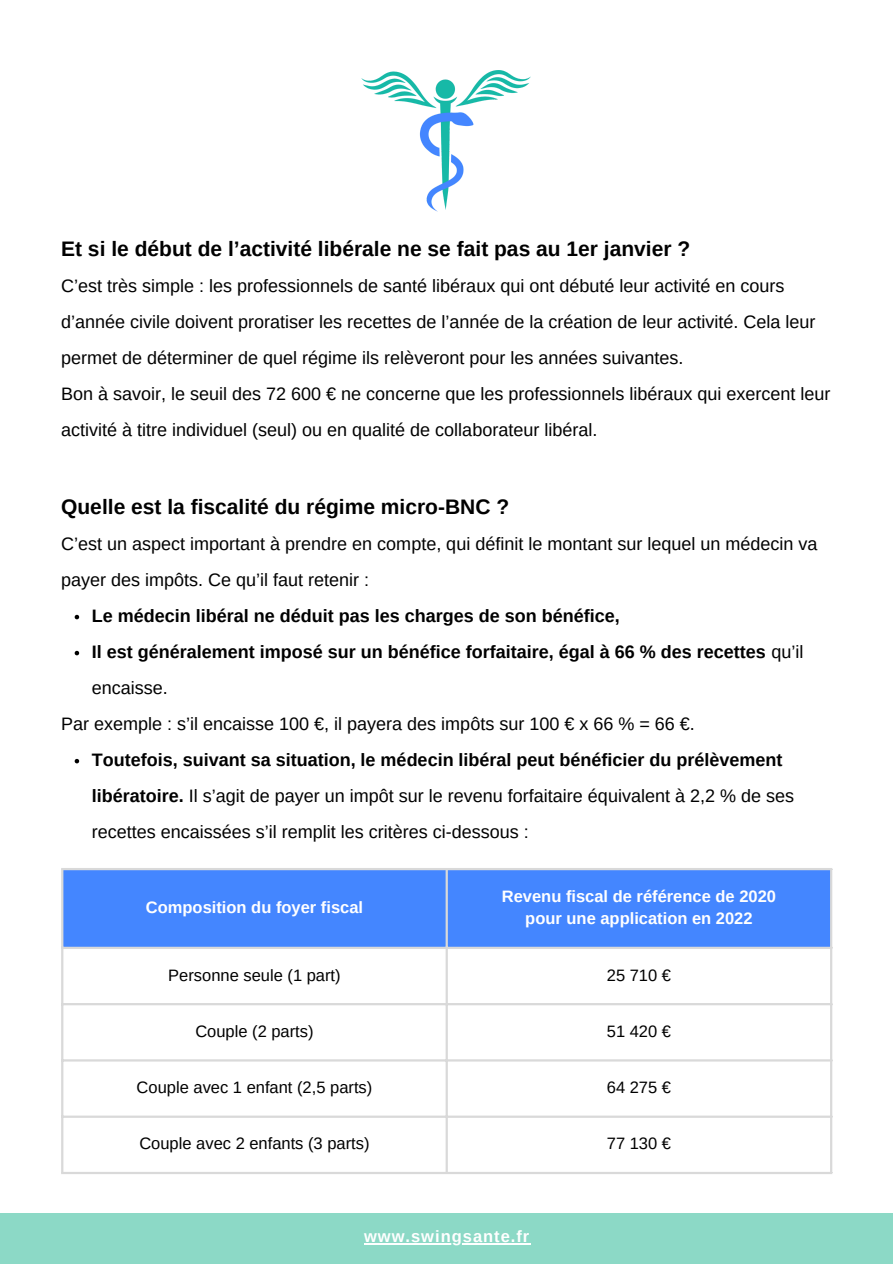
<style>
.page{position:relative;width:893px;height:1264px;background:#fff}
.page>*{position:absolute;margin:0;border:0;box-sizing:border-box;transform-origin:0 0}
.t1{font:700 21px "Arimo";color:#000}
.t2{font:18px/36px "Arimo";color:#000}
.t3{font:700 18px/36px "Arimo";color:#000}
.t4{font:16.5px "Arimo";color:#000}
.t5{font:700 16.5px "Arimo";color:#fff}
.t6{font:700 16.5px "Arimo";letter-spacing:.06em;color:#fff}
.s1{font-weight:400}
.s2{font-weight:700}
</style>
<div class="page">
<div style="left:0;top:1213px;width:892px;height:50px;background:#8cd9c6"></div>
<img style="left:361px;top:70px;width:170px;height:142px">
<svg style="left:75px;top:615px;width:4px;height:4px"></svg>
<svg style="left:75px;top:651px;width:4px;height:4px"></svg>
<svg style="left:75px;top:759px;width:4px;height:4px"></svg>
<div style="left:63px;top:870px;width:767px;height:76px;background:#4486ff"></div>
<hr style="left:61px;top:870px;width:2px;height:301px;background:#d9d9d9">
<hr style="left:445px;top:870px;width:3px;height:301px;background:#d9d9d9">
<hr style="left:830px;top:870px;width:2px;height:301px;background:#d9d9d9">
<hr style="left:61px;top:868px;width:771px;height:2px;background:#d9d9d9">
<hr style="left:61px;top:946px;width:771px;height:3px;background:#d9d9d9">
<hr style="left:61px;top:1003px;width:771px;height:2px;background:#d9d9d9">
<hr style="left:61px;top:1059px;width:771px;height:2px;background:#d9d9d9">
<hr style="left:61px;top:1115px;width:771px;height:2px;background:#d9d9d9">
<hr style="left:61px;top:1171px;width:771px;height:3px;background:#d9d9d9">
<hr style="left:364px;top:1243px;width:166px;height:1px;background:#fff">
<p class="t1" style="left:61px;top:237px;width:630px">Et si le début de l’activité libérale ne se fait pas au 1er janvier ?</p>
<p class="t2" style="left:61px;top:267px;width:755px">C’est très simple : les professionnels de santé libéraux qui ont débuté leur activité en cours d’année civile doivent proratiser les recettes de l’année de la création de leur activité. Cela leur permet de déterminer de quel régime ils relèveront pour les années suivantes.</p>
<p class="t2" style="left:61px;top:375px;width:770px">Bon à savoir, le seuil des 72 600 € ne concerne que les professionnels libéraux qui exercent leur activité à titre individuel (seul) ou en qualité de collaborateur libéral.</p>
<p class="t1" style="left:61px;top:494px;width:449px">Quelle est la fiscalité du régime micro-BNC ?</p>
<p class="t2" style="left:61px;top:525px;width:757px">C’est un aspect important à prendre en compte, qui définit le montant sur lequel un médecin va payer des impôts. Ce qu’il faut retenir :</p>
<p class="t3" style="left:92px;top:597px;width:529px">Le médecin libéral ne déduit pas les charges de son bénéfice,</p>
<p class="t3" style="left:92px;top:633px;width:713px">Il est généralement imposé sur un bénéfice forfaitaire, égal à 66 % des recettes <span class="s1">qu’il encaisse.</span></p>
<p class="t2" style="left:61px;top:705px;width:635px">Par exemple : s’il encaisse 100 €, il payera des impôts sur 100 € x 66 % = 66 €.</p>
<p class="t2" style="left:92px;top:741px;width:703px"><span class="s2">Toutefois, suivant sa situation, le médecin libéral peut bénéficier du prélèvement libératoire.</span> Il s’agit de payer un impôt sur le revenu forfaitaire équivalent à 2,2 % de ses recettes encaissées s’il remplit les critères ci-dessous :</p>
<p class="t5" style="left:146px;top:898px;width:219px">Composition du foyer fiscal</p>
<p class="t5" style="left:502px;top:886px;width:276px">Revenu fiscal de référence de 2020</p>
<p class="t5" style="left:525px;top:909px;width:229px">pour une application en 2022</p>
<p class="t4" style="left:168px;top:965px;width:174px">Personne seule (1 part)</p>
<p class="t4" style="left:606px;top:965px;width:66px">25 710 €</p>
<p class="t4" style="left:195px;top:1021px;width:120px">Couple (2 parts)</p>
<p class="t4" style="left:606px;top:1021px;width:66px">51 420 €</p>
<p class="t4" style="left:137px;top:1078px;width:237px">Couple avec 1 enfant (2,5 parts)</p>
<p class="t4" style="left:606px;top:1078px;width:66px">64 275 €</p>
<p class="t4" style="left:139px;top:1134px;width:232px">Couple avec 2 enfants (3 parts)</p>
<p class="t4" style="left:606px;top:1134px;width:66px">77 130 €</p>
<p class="t6" style="left:364px;top:1227px;width:167px">www.swingsante.fr</p>
</div>
